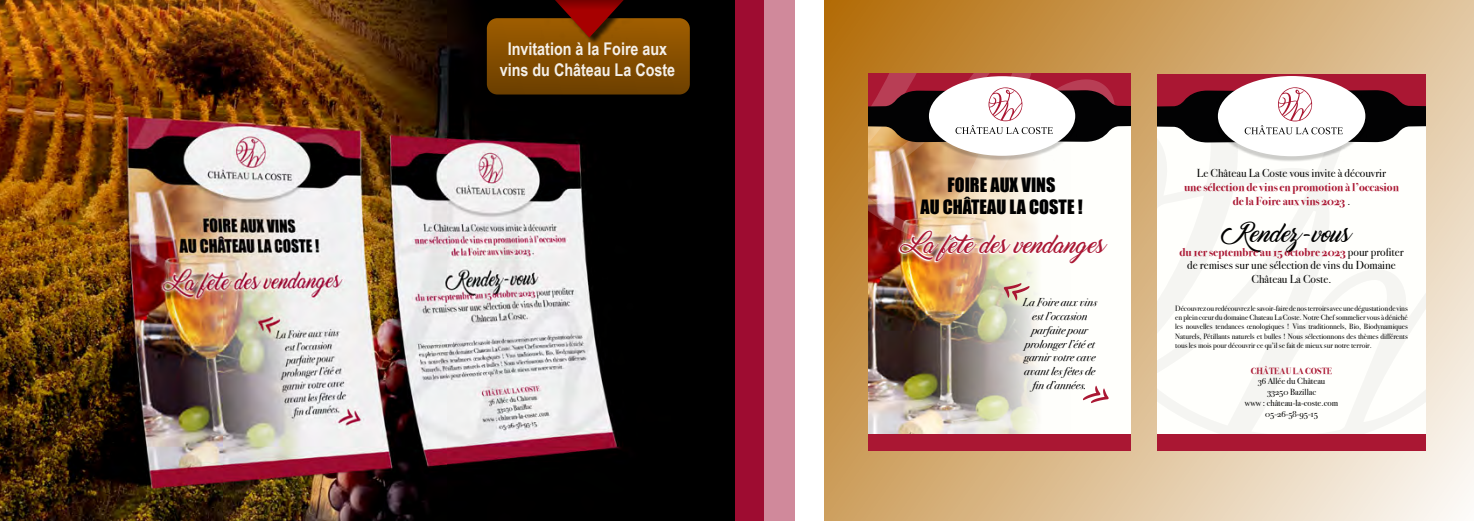
<style>
.page{position:relative;width:1474px;height:521px;background:#fff}
.page>*{position:absolute;margin:0;border:0;box-sizing:border-box;transform-origin:0 0}
.t1{font:19.25px "Marguerite";color:#000}
.t2{font:18.81px "Marguerite";color:#aa1733}
.t3{font:18.11px/21.8px "Impact";color:#000;text-align:center}
.t4{font:700 17.5px/21px "Arial Narrow";color:#fff;text-align:center}
.t5{font:11.55px/13.8px "Bodoni Svty Two OSITCTT";color:#000;text-align:center}
.t6{font:700 11.55px/13.8px "Bodoni Svty Two OSITCTT";color:#aa1733;text-align:center}
.t7{font:italic 11.46px/13.7px "Bodoni Svty Two OSITCTT";color:#020203;text-align:center}
.t8{font:9.01px/10.8px "Bodoni Svty Two OSITCTT";color:#000;text-align:center}
.t9{font:700 9.01px "Bodoni Svty Two OSITCTT";color:#aa1733}
.t10{font:7.7px/9.2px "Bodoni Svty Two OSITCTT";letter-spacing:-.005em;color:#000;text-align:justify}
.s1{font-weight:400;color:#000}
.s2{font-weight:700;color:#aa1733}
</style>
<div class="page">
<svg style="left:824px;top:0;width:649px;height:521px;background:#d7b380"></svg>
<img style="left:0;top:0;width:734px;height:521px">
<div style="left:734px;top:0;width:60px;height:521px;background:#9e0c31"></div>
<div style="left:764px;top:0;width:31px;height:521px;background:#d0899b"></div>
<div style="left:487px;top:18px;width:203px;height:77px;background:linear-gradient(to bottom,#a05e00,#6b3f00);border-radius:10px"></div>
<div style="left:536px;top:0;width:114px;height:46px;background:#000;opacity:.75"></div>
<svg style="left:535px;top:0;width:108px;height:38px;background:#6e2400"></svg>
<div style="left:868px;top:74px;width:262px;height:377px;background:#fffffc"></div>
<img style="left:868px;top:255px;width:169px;height:179px">
<img style="left:868px;top:74px;width:262px;height:181px">
<div style="left:897px;top:226px;width:214px;height:39px;background:#fff;opacity:.75"></div>
<div style="left:895px;top:228px;width:215px;height:39px;background:#fff;opacity:.75"></div>
<div style="left:927px;top:78px;width:149px;height:83px;background:#000;opacity:.2"></div>
<div style="left:928px;top:76px;width:147px;height:80px;background:#fff;border-radius:50%"></div>
<svg style="left:868px;top:87px;width:262px;height:55px"></svg>
<div style="left:868px;top:434px;width:262px;height:17px;background:#aa1733"></div>
<div style="left:896px;top:227px;width:215px;height:39px;background:#fff;opacity:.75"></div>
<svg style="left:1156px;top:142px;width:269px;height:292px"></svg>
<div style="left:1156px;top:434px;width:269px;height:17px;background:#aa1733"></div>
<div style="left:1156px;top:74px;width:269px;height:38px;background:#aa1733"></div>
<div style="left:1216px;top:78px;width:150px;height:83px;background:#000;opacity:.2"></div>
<div style="left:1217px;top:76px;width:148px;height:80px;background:#fff;border-radius:50%"></div>
<svg style="left:1156px;top:87px;width:269px;height:55px"></svg>
<svg style="left:1001px;top:278px;width:28px;height:25px"></svg>
<h3 class="t4" style="left:500px;top:37px;width:177px">Invitation à la Foire aux vins du Château La Coste</h3>
<h3 class="t3" style="left:920px;top:173px;width:164px">FOIRE AUX VINS<br>AU CHÂTEAU LA COSTE !</h3>
<h2 class="t2" style="left:913px;top:236px;width:192px">La fête des vendanges</h2>
<h3 class="t7" style="left:1022px;top:296px;width:76px">La Foire aux vins est l’occasion parfaite pour prolonger l’été et garnir votre cave avant les fêtes de fin d’années.</h3>
<h3 class="t5" style="left:1196px;top:166px;width:191px">Le Château La Coste vous invite à découvrir</h3>
<h3 class="t6" style="left:1183px;top:180px;width:216px">une sélection de vins en promotion à l’occasion de la Foire aux vins 2023 <span class="s1">.</span></h3>
<h1 class="t1" style="left:1233px;top:224px;width:118px">Rendez-vous</h1>
<h3 class="t5" style="left:1179px;top:245px;width:226px"><span class="s2">du 1er septembre au 15 octobre 2023</span> pour profiter de remises sur une sélection de vins du Domaine<br>Château La Coste.</h3>
<p class="t10" style="left:1175px;top:304px;width:234px">Découvrez ou redécouvrez le savoir-faire de nos terroirs avec une dégustation de vins en plein cœur du domaine Chateau La Coste. Notre Chef sommelier vous à déniché les nouvelles tendances œnologiques ! Vins traditionnels, Bio, Biodynamiques Naturels, Pétillants naturels et bulles ! Nous sélectionnons des thèmes différents tous les mois pour découvrir ce qu’il se fait de mieux sur notre terroir.</p>
<p class="t9" style="left:1250px;top:365px;width:83px">CHÂTEAU LA COSTE</p>
<p class="t8" style="left:1244px;top:376px;width:95px">36 Allée du Château<br>33250 Bazillac<br>www : château-la-coste.com<br>05-26-58-95-15</p>
</div>
